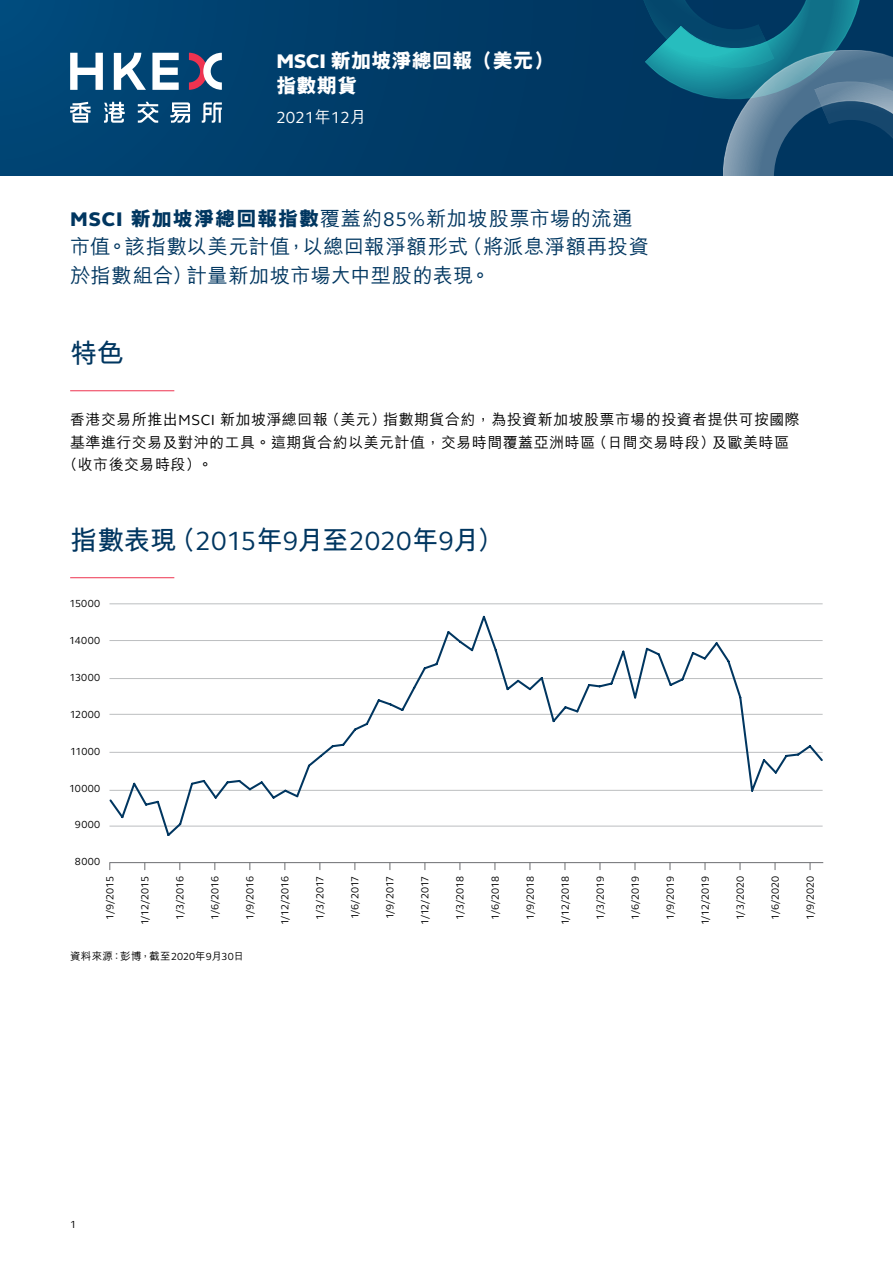
<style>
.page{position:relative;width:893px;height:1263px;background:#fff}
.page>*{position:absolute;margin:0;border:0;box-sizing:border-box;transform-origin:0 0}
.t1{font:700 27px "M Hei HK";letter-spacing:-.025em;color:#003660}
.t2{font:500 20.25px/28.5px "M Hei HK";letter-spacing:.025em;color:#003660}
.t3{font:800 20.25px/25.5px "M Hei HK";color:#fff}
.t4{font:16.5px "FS Elliot Pro";color:#fff}
.t5{font:500 15px "M Hei HK";letter-spacing:.03em;color:#000}
.t6{font:10.5px "FS Elliot Pro";color:#000}
.t7{font:500 10.5px "M Hei HK";letter-spacing:.04em;color:#000}
.s1{font-family:"FS Elliot Pro"}
.s2{font-family:"M Hei HK";font-weight:500}
.s3{font-family:"FS Elliot Pro";font-weight:800}
.s4{font-weight:800}
.s5{font-family:"FS Elliot Pro";font-weight:400}
</style>
<div class="page">
<svg style="left:0;top:0;width:637px;height:175px;background:#003e6b"></svg>
<svg style="left:637px;top:0;width:256px;height:175px;background:#1d5d7d"></svg>
<svg style="left:202px;top:102px;width:20px;height:21px"></svg>
<svg style="left:138px;top:102px;width:20px;height:21px"></svg>
<svg style="left:152px;top:53px;width:27px;height:37px"></svg>
<svg style="left:70px;top:53px;width:33px;height:37px"></svg>
<svg style="left:114px;top:53px;width:32px;height:37px"></svg>
<svg style="left:189px;top:53px;width:33px;height:37px"></svg>
<svg style="left:170px;top:102px;width:20px;height:21px"></svg>
<svg style="left:104px;top:102px;width:21px;height:21px"></svg>
<svg style="left:70px;top:102px;width:21px;height:21px"></svg>
<hr style="left:70px;top:390px;width:104px;height:1px;background:#ee3350">
<hr style="left:70px;top:577px;width:104px;height:1px;background:#ee3350">
<hr style="left:109px;top:603px;width:714px;height:1px;background:#bcbec0">
<hr style="left:109px;top:862px;width:714px;height:1px;background:#6d6e71">
<svg style="left:109px;top:615px;width:714px;height:221px"></svg>
<h2 class="t3" style="left:276px;top:47px;width:279px"><span class="s1">MSCI</span> 新加坡淨總回報（美元）指數期貨</h2>
<h3 class="t4" style="left:276px;top:106px;width:92px">2021<span class="s2">年</span>12<span class="s2">月</span></h3>
<h2 class="t2" style="left:70px;top:202px;width:580px"><span class="s3">MSCI</span> <span class="s4">新加坡淨總回報指數</span>覆蓋約<span class="s5">85%</span>新加坡股票市場的流通市值。該指數以美元計值，以總回報淨額形式（將派息淨額再投資於指數組合）計量新加坡市場大中型股的表現。</h2>
<h1 class="t1" style="left:70px;top:334px;width:55px">特色</h1>
<h3 class="t5" style="left:70px;top:409px;width:731px">香港交易所推出<span class="s5">MSCI</span> 新加坡淨總回報（美元）指數期貨合約，為投資新加坡股票市場的投資者提供可按國際</h3>
<h3 class="t5" style="left:70px;top:432px;width:720px">基準進行交易及對沖的工具。這期貨合約以美元計值，交易時間覆蓋亞洲時區（日間交易時段）及歐美時區</h3>
<h3 class="t5" style="left:62px;top:454px;width:152px">（收市後交易時段）。</h3>
<h1 class="t1" style="left:70px;top:521px;width:435px">指數表現（<span class="s5">2015</span>年<span class="s5">9</span>月至<span class="s5">2020</span>年<span class="s5">9</span>月）</h1>
<p class="t6" style="left:69px;top:596px;width:32px">15000</p>
<p class="t6" style="left:69px;top:633px;width:33px">14000</p>
<p class="t6" style="left:70px;top:670px;width:32px">13000</p>
<p class="t6" style="left:70px;top:707px;width:32px">12000</p>
<p class="t6" style="left:70px;top:744px;width:32px">11000</p>
<p class="t6" style="left:69px;top:781px;width:33px">10000</p>
<p class="t6" style="left:75px;top:818px;width:27px">9000</p>
<p class="t6" style="left:75px;top:855px;width:27px">8000</p>
<p class="t6" style="left:103px;top:919px;width:45px;rotate:-90deg">1/9/2015</p>
<p class="t6" style="left:138px;top:925px;width:51px;rotate:-90deg">1/12/2015</p>
<p class="t6" style="left:173px;top:920px;width:45px;rotate:-90deg">1/3/2016</p>
<p class="t6" style="left:208px;top:919px;width:45px;rotate:-90deg">1/6/2016</p>
<p class="t6" style="left:243px;top:920px;width:45px;rotate:-90deg">1/9/2016</p>
<p class="t6" style="left:278px;top:925px;width:51px;rotate:-90deg">1/12/2016</p>
<p class="t6" style="left:313px;top:919px;width:45px;rotate:-90deg">1/3/2017</p>
<p class="t6" style="left:348px;top:919px;width:45px;rotate:-90deg">1/6/2017</p>
<p class="t6" style="left:383px;top:919px;width:45px;rotate:-90deg">1/9/2017</p>
<p class="t6" style="left:418px;top:925px;width:51px;rotate:-90deg">1/12/2017</p>
<p class="t6" style="left:453px;top:920px;width:45px;rotate:-90deg">1/3/2018</p>
<p class="t6" style="left:488px;top:920px;width:45px;rotate:-90deg">1/6/2018</p>
<p class="t6" style="left:523px;top:920px;width:45px;rotate:-90deg">1/9/2018</p>
<p class="t6" style="left:558px;top:925px;width:51px;rotate:-90deg">1/12/2018</p>
<p class="t6" style="left:593px;top:920px;width:45px;rotate:-90deg">1/3/2019</p>
<p class="t6" style="left:628px;top:919px;width:45px;rotate:-90deg">1/6/2019</p>
<p class="t6" style="left:663px;top:919px;width:45px;rotate:-90deg">1/9/2019</p>
<p class="t6" style="left:698px;top:925px;width:51px;rotate:-90deg">1/12/2019</p>
<p class="t6" style="left:733px;top:920px;width:46px;rotate:-90deg">1/3/2020</p>
<p class="t6" style="left:768px;top:920px;width:46px;rotate:-90deg">1/6/2020</p>
<p class="t6" style="left:803px;top:920px;width:46px;rotate:-90deg">1/9/2020</p>
<p class="t7" style="left:70px;top:948px;width:175px">資料來源：彭博，截至<span class="s5">2020</span>年<span class="s5">9</span>月<span class="s5">30</span>日</p>
<p class="t6" style="left:70px;top:1217px;width:8px">1</p>
</div>
